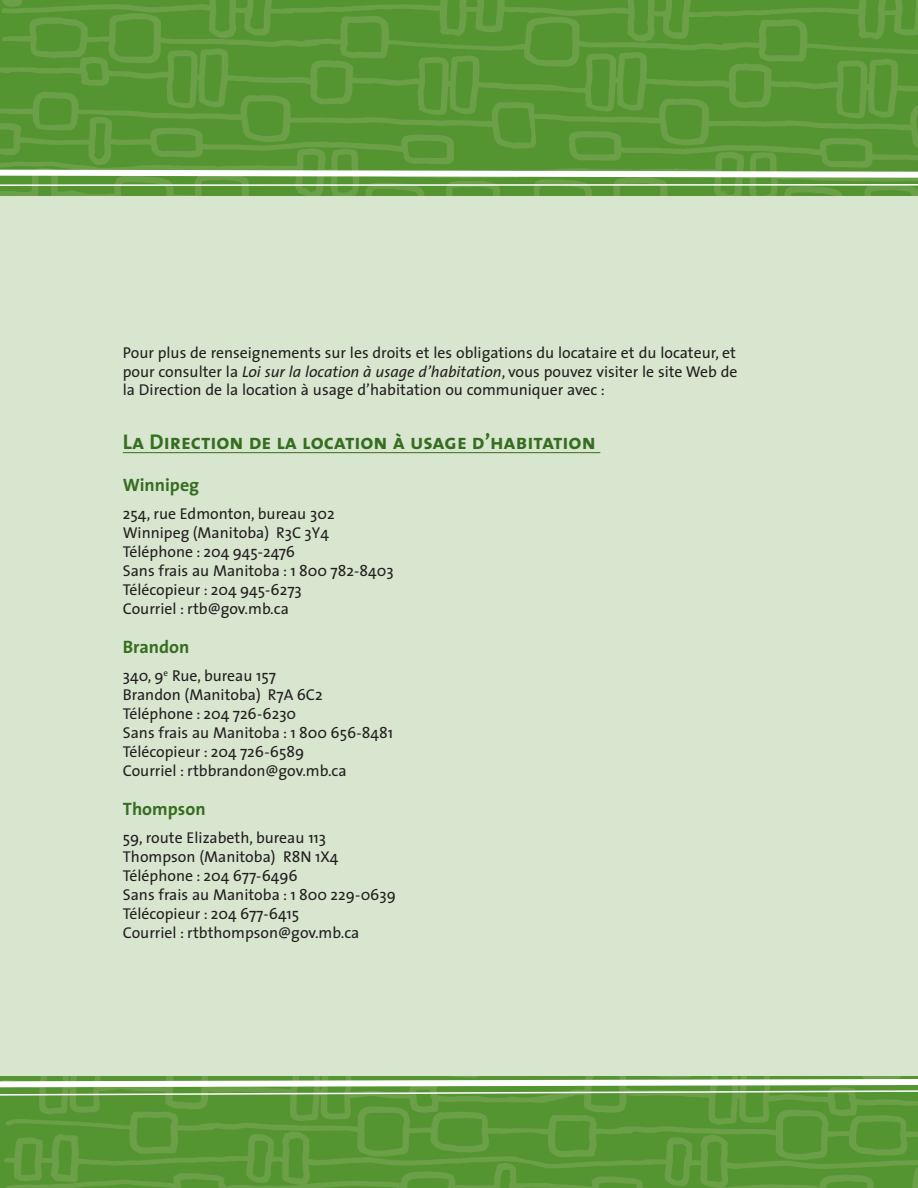
<style>
.page{position:relative;width:918px;height:1188px;background:#fff}
.page>*{position:absolute;margin:0;border:0;box-sizing:border-box;transform-origin:0 0}
.t1{font:21.3px "The Sans Bold Caps";color:#366e21}
.t2{font:700 18px "The Sans";color:#366e21}
.t3{font:15.75px/18.9px "The Sans";color:#231f20}
.s1{font-style:italic}
</style>
<div class="page">
<div style="left:0;top:180px;width:918px;height:1008px;background:#d8e6cf"></div>
<hr style="left:123px;top:452px;width:477px;height:1px;background:#366e21">
<img style="left:2px;top:1100px;width:916px;height:88px">
<img style="left:0;top:0;width:918px;height:196px">
<svg style="left:0;top:165px;width:918px;height:22px"></svg>
<svg style="left:0;top:1076px;width:918px;height:24px;background:#8db876"></svg>
<p class="t3" style="left:123px;top:342px;width:616px;text-align:justify">Pour plus de renseignements sur les droits et les obligations du locataire et du locateur, et pour consulter la <span class="s1">Loi sur la location à usage d’habitation</span>, vous pouvez visiter le site Web de la Direction de la location à usage d’habitation ou communiquer avec :</p>
<h1 class="t1" style="left:123px;top:424px;width:474px">La Direction de la location à usage d’habitation</h1>
<p class="t2" style="left:123px;top:470px;width:78px">Winnipeg</p>
<p class="t3" style="left:123px;top:504px;width:272px">254, rue Edmonton, bureau 302<br>Winnipeg (Manitoba) R3C 3Y4<br>Téléphone : 204 945-2476<br>Sans frais au Manitoba : 1 800 782-8403<br>Télécopieur : 204 945-6273<br>Courriel : rtb@gov.mb.ca</p>
<p class="t2" style="left:123px;top:632px;width:68px">Brandon</p>
<p class="t3" style="left:123px;top:666px;width:272px">340, 9<sup>e</sup> Rue, bureau 157<br>Brandon (Manitoba) R7A 6C2<br>Téléphone : 204 726-6230<br>Sans frais au Manitoba : 1 800 656-8481<br>Télécopieur : 204 726-6589<br>Courriel : rtbbrandon@gov.mb.ca</p>
<p class="t2" style="left:123px;top:794px;width:84px">Thompson</p>
<p class="t3" style="left:123px;top:828px;width:275px">59, route Elizabeth, bureau 113<br>Thompson (Manitoba) R8N 1X4<br>Téléphone : 204 677-6496<br>Sans frais au Manitoba : 1 800 229-0639<br>Télécopieur : 204 677-6415<br>Courriel : rtbthompson@gov.mb.ca</p>
</div>
